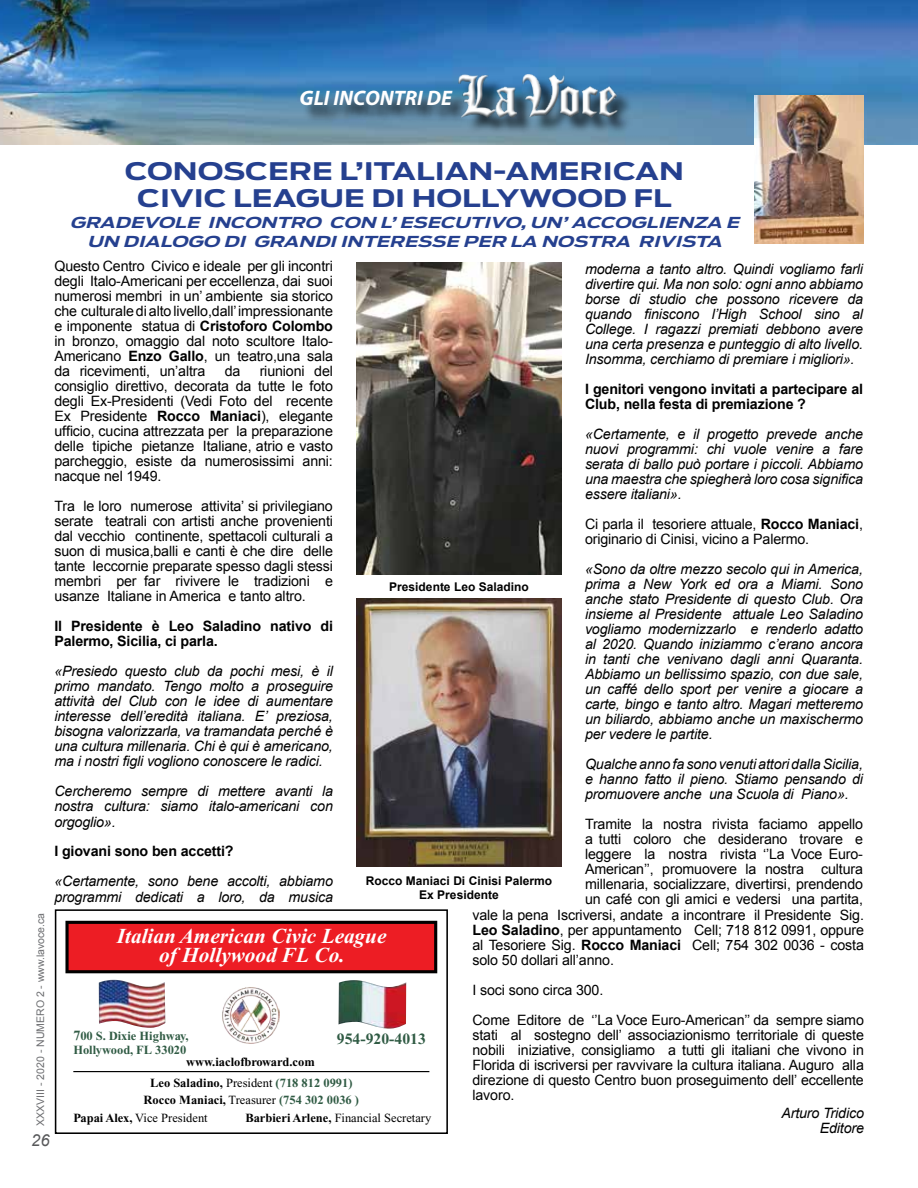
<style>
.page{position:relative;width:918px;height:1188px;background:#fff}
.page>*{position:absolute;margin:0;border:0;box-sizing:border-box;transform-origin:0 0}
.t1{font:700 24px/27px "Antenna";color:#25408f;text-align:center;scale:1.26 1}
.t2{font:italic 700 21.3px/18.8px "Times New Roman";color:#fff;text-align:center}
.t3{font:italic 700 21px "Myriad Pro";color:#fff}
.t4{font:italic 16.5px "Arial";color:#58595b}
.t5{font:700 15.75px "Times New Roman";color:#305b44}
.t6{font:italic 700 15px/19.5px "Antenna";color:#25408f;text-align:center;scale:1.28 1}
.t7{font:14.25px/15px "Arial";letter-spacing:-.01em;color:#000;text-align:justify}
.t8{font:italic 14.25px/15px "Arial";letter-spacing:-.01em;color:#000;text-align:justify}
.t9{font:700 14.25px/15px "Arial";letter-spacing:-.01em;color:#000}
.t10{font:700 12.45px "Times New Roman";color:#000}
.t11{font:12.45px "Times New Roman";color:#000}
.t12{font:700 12.45px/14.1px "Times New Roman";color:#305b44}
.t13{font:700 12px/13.5px "Arial";color:#000;text-align:center}
.t14{font:10.5px "Arial";color:#6d6e71}
.s1{font-weight:700}
.s2{font-size:14.1px}
.s3{font-weight:400}
.s4{color:#305b44}
</style>
<div class="page">
<svg style="left:65px;top:921px;width:372px;height:52px;background:#d21a20"></svg>
<img style="left:338px;top:980px;width:68px;height:49px">
<img style="left:99px;top:980px;width:66px;height:48px">
<img style="left:222px;top:987px;width:57px;height:57px">
<hr style="left:73px;top:1071px;width:356px;height:1px;background:#000">
<div style="left:55px;top:909px;width:393px;height:225px;border:2px solid #000"></div>
<img style="left:0;top:0;width:918px;height:145px">
<div style="left:303px;top:93px;width:167px;height:31px;background:#000;opacity:.75"></div>
<div style="left:462px;top:77px;width:172px;height:57px;background:#000;opacity:.75"></div>
<img style="left:454px;top:73px;width:166px;height:45px">
<img style="left:754px;top:96px;width:110px;height:147px">
<img style="left:357px;top:598px;width:204px;height:269px">
<img style="left:357px;top:262px;width:204px;height:312px">
<h3 class="t3" style="left:300px;top:84px;width:154px">GLI INCONTRI DE</h3>
<h1 class="t1" style="left:125px;top:157px;width:445px">CONOSCERE L’ITALIAN-AMERICAN<br>CIVIC LEAGUE DI HOLLYWOOD FL</h1>
<p class="t6" style="left:70px;top:212px;width:528px">GRADEVOLE INCONTRO CON L’ESECUTIVO,UN’ACCOGLIENZA E<br>UN DIALOGO DI GRANDIINTERESSE PER LA NOSTRA RIVISTA</p>
<p class="t7" style="left:54px;top:259px;width:280px">Questo Centro Civico e ideale per gli incontri degli Italo-Americani per eccellenza, dai suoi numerosi membri in un’ ambiente sia storico che culturale di alto livello,dall’ impressionante e imponente statua di <span class="s1">Cristoforo Colombo </span>in bronzo, omaggio dal noto scultore Italo-Americano <span class="s1">Enzo Gallo</span>, un teatro,una sala da ricevimenti, un’altra</p>
<p class="t7" style="left:54px;top:364px;width:280px;text-indent:205px">riunioni del consiglio direttivo, decorata da tutte le foto degli Ex-Presidenti (Vedi Foto del recente Ex Presidente <span class="s1">Rocco Maniaci</span>), elegante ufficio, cucina attrezzata per la preparazione delle tipiche pietanze Italiane, atrio e vasto parcheggio, esiste da numerosissimi anni: nacque nel 1949.</p>
<p class="t7" style="left:54px;top:499px;width:280px">Tra le loro numerose attivita’ si privilegiano serate teatrali con artisti anche provenienti dal vecchio continente, spettacoli culturali a suon di musica,balli e canti è che dire delle tante leccornie preparate spesso dagli stessi membri per far rivivere le tradizioni e usanze Italiane in America e tanto altro.</p>
<p class="t9" style="left:54px;top:619px;width:280px">Il Presidente è Leo Saladino nativo di<br>Palermo, Sicilia, ci parla.</p>
<p class="t8" style="left:54px;top:664px;width:280px">«Presiedo questo club da pochi mesi, è il primo mandato. Tengo molto a proseguire attività del Club con le idee di aumentare interesse dell’eredità italiana. E’ preziosa, bisogna valorizzarla, va tramandata perché è una cultura millenaria. Chi è qui è americano, ma i nostri figli vogliono conoscere le radici.</p>
<p class="t8" style="left:54px;top:784px;width:280px">Cercheremo sempre di mettere avanti la nostra cultura: siamo italo-americani con orgoglio».</p>
<p class="t9" style="left:54px;top:844px;width:181px">I giovani sono ben accetti?</p>
<p class="t8" style="left:54px;top:874px;width:280px">«Certamente, sono bene accolti, abbiamo programmi dedicati a loro, da musica</p>
<p class="t7" style="left:225px;top:364px;width:17px">da</p>
<p class="t13" style="left:389px;top:580px;width:141px">Presidente Leo Saladino</p>
<p class="t13" style="left:366px;top:875px;width:188px">Rocco Maniaci Di Cinisi Palermo<br>Ex Presidente</p>
<p class="t8" style="left:585px;top:261px;width:280px">moderna a tanto altro. Quindi vogliamo farli divertire qui. Ma non solo: ogni anno abbiamo borse di studio che possono ricevere da quando finiscono l’High School sino al College. I ragazzi premiati debbono avere una certa presenza e punteggio di alto livello.<br>Insomma, cerchiamo di premiare i migliori».</p>
<p class="t9" style="left:585px;top:382px;width:280px">I genitori vengono invitati a partecipare al<br>Club, nella festa di premiazione ?</p>
<p class="t8" style="left:585px;top:426px;width:280px">«Certamente, e il progetto prevede anche nuovi programmi: chi vuole venire a fare serata di ballo può portare i piccoli. Abbiamo una maestra che spiegherà loro cosa significa essere italiani».</p>
<p class="t7" style="left:585px;top:516px;width:280px">Ci parla il tesoriere attuale, <span class="s1">Rocco Maniaci</span>, originario di Cinisi, vicino a Palermo.</p>
<p class="t8" style="left:585px;top:561px;width:280px">«Sono da oltre mezzo secolo qui in America, prima a New York ed ora a Miami. Sono anche stato Presidente di questo Club. Ora insieme al Presidente attuale Leo Saladino vogliamo modernizzarlo e renderlo adatto al 2020. Quando iniziammo c’erano ancora in tanti che venivano dagli anni Quaranta.<br>Abbiamo un bellissimo spazio, con due sale, un caffé dello sport per venire a giocare a carte, bingo e tanto altro. Magari metteremo un biliardo, abbiamo anche un maxischermo per vedere le partite.</p>
<p class="t8" style="left:585px;top:756px;width:280px">Qualche anno fa sono venuti attori dalla Sicilia, e hanno fatto il pieno. Stiamo pensando di promuovere anche una Scuola di Piano».</p>
<p class="t7" style="left:585px;top:816px;width:280px">Tramite la nostra rivista faciamo appello a tutti coloro che desiderano trovare e leggere la nostra rivista ‘’La Voce Euro-American’’, promuovere la nostra cultura millenaria, socializzare, divertirsi, prendendo un café con gli amici e vedersi una partita,</p>
<p class="t14" style="left:34px;top:1126px;width:214px;rotate:-90deg">XXXVIII - 2020 - NUMERO 2 - www.lavoce.ca</p>
<p class="t4" style="left:31px;top:1130px;width:20px">26</p>
<h2 class="t2" style="left:117px;top:927px;width:271px">Italian American Civic League of Hollywood FL Co.</h2>
<p class="t12" style="left:73px;top:1029px;width:117px"><span class="s2">7</span>00 S. Dixie Highway,<br>Hollywood, FL 33020</p>
<p class="t5" style="left:337px;top:1030px;width:91px">954-920-4013</p>
<p class="t10" style="left:150px;top:1076px;width:204px">Leo Saladino, <span class="s3">President</span> <span class="s4">(718 812 0991)</span></p>
<p class="t10" style="left:144px;top:1093px;width:217px">Rocco Maniaci, <span class="s3">Treasurer</span> <span class="s4">(754 302 0036 )</span></p>
<p class="t11" style="left:73px;top:1111px;width:136px"><span class="s1">Papai Alex,</span> Vice President</p>
<p class="t11" style="left:245px;top:1111px;width:188px"><span class="s1">Barbieri Arlene,</span> Financial Secretary</p>
<p class="t10" style="left:186px;top:1055px;width:130px">www.iaclofbroward.com</p>
<p class="t7" style="left:473px;top:908px;width:393px">vale la pena Iscriversi, andate a incontrare il Presidente Sig.<br><span class="s1">Leo Saladino</span>, per appuntamento Cell; 718 812 0991, oppure al Tesoriere Sig. <span class="s1">Rocco Maniaci</span> Cell; 754 302 0036 - costa solo 50 dollari all’anno.</p>
<p class="t7" style="left:473px;top:975px;width:393px;line-height:30px">I soci sono circa 300.<br>Come Editore de ‘’La Voce Euro-American’’ da sempre siamo</p>
<p class="t7" style="left:473px;top:1028px;width:393px">stati al sostegno dell’ associazionismo territoriale di queste nobili iniziative, consigliamo a tutti gli italiani che vivono in Florida di iscriversi per ravvivare la cultura italiana. Auguro alla direzione di questo Centro buon proseguimento dell’ eccellente lavoro.</p>
<p class="t8" style="left:781px;top:1106px;width:84px;text-align:right">Arturo Tridico<br>Editore</p>
</div>
